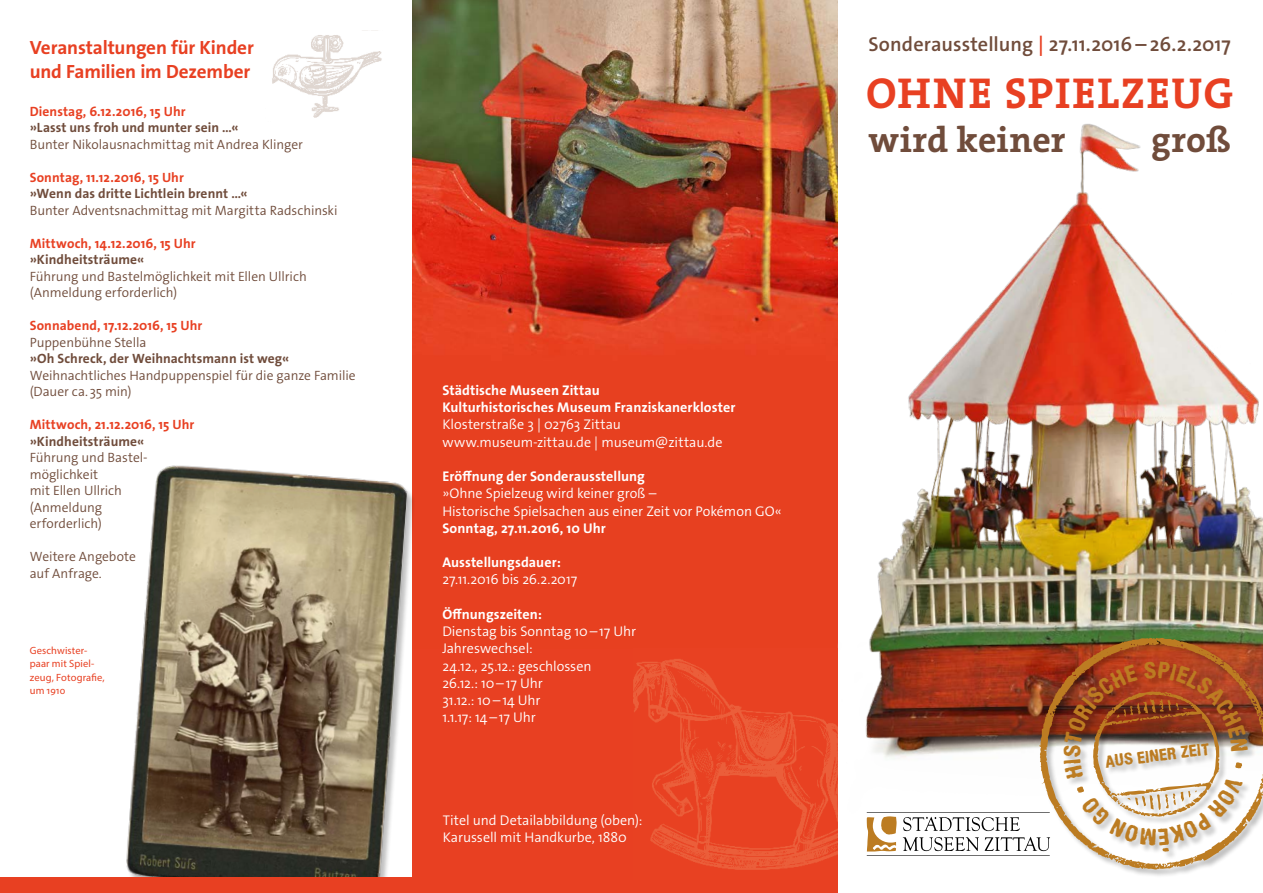
<style>
.page{position:relative;width:1263px;height:893px;background:#fff}
.page>*{position:absolute;margin:0;border:0;box-sizing:border-box;transform-origin:0 0}
.t1{font:43.5px "The Serif HP7 Bld";letter-spacing:.04em;color:#e84022}
.t2{font:36px "The Serif HP7 Bld";color:#704c3b}
.t3{font:20.25px "The Sans HP6 Se Bld";color:#704c3b}
.t4{font:19.2px/24px "The Sans HP7 Bld";letter-spacing:-.01em;color:#e84022}
.t5{font:15.15px "Army Chalk";color:#bc7c22}
.t6{font:14.1px/17.2px "The Sans HP4 Se Lig";letter-spacing:-.005em;color:#fff}
.t7{font:14.1px/17.2px "The Sans HP7 Bld";letter-spacing:.005em;color:#fff}
.t8{font:13.5px/16.5px "The Sans HP4 Se Lig";letter-spacing:-.005em;color:#704c3b}
.t9{font:13.5px "The Sans HP7 Bld";letter-spacing:.005em;color:#704c3b}
.t10{font:13.5px "The Sans HP7 Bld";letter-spacing:.005em;color:#e84022}
.t11{font:10.5px/13.5px "Myriad Pro";letter-spacing:.01em;color:#e84022}
.s1{color:#e84022}
</style>
<div class="page">
<div style="left:412px;top:594px;width:426px;height:299px;background:#e84022"></div>
<img style="left:412px;top:0;width:426px;height:594px">
<img style="left:828px;top:100px;width:435px;height:715px">
<svg style="left:867px;top:812px;width:172px;height:44px"></svg>
<div style="left:1039px;top:638px;width:224px;height:240px;background:#000;opacity:.25"></div>
<img style="left:1039px;top:637px;width:224px;height:233px">
<div style="left:1063px;top:661px;width:193px;height:126px;background:#000;opacity:.25"></div>
<div style="left:1083px;top:780px;width:168px;height:74px;background:#000;opacity:.25"></div>
<div style="left:1163px;top:848px;width:14px;height:12px;background:#000;opacity:.25"></div>
<img style="left:633px;top:648px;width:204px;height:222px">
<img style="left:272px;top:30px;width:110px;height:88px">
<img style="left:111px;top:452px;width:314px;height:426px">
<div style="left:0;top:878px;width:466px;height:15px;background:#e84022"></div>
<svg style="left:1063px;top:661px;width:185px;height:191px"></svg>
<h3 class="t4" style="left:30px;top:35px;width:226px">Veranstaltungen für Kinder und Familien im Dezember</h3>
<p class="t10" style="left:30px;top:103px;width:157px">Dienstag, 6.12.2016, 15 Uhr</p>
<p class="t9" style="left:30px;top:119px;width:210px">»Lasst uns froh und munter sein …«</p>
<p class="t8" style="left:30px;top:136px;width:275px">Bunter Nikolausnachmittag mit Andrea Klinger</p>
<p class="t10" style="left:30px;top:169px;width:156px">Sonntag, 11.12.2016, 15 Uhr</p>
<p class="t9" style="left:30px;top:185px;width:219px">»Wenn das dritte Lichtlein brennt …«</p>
<p class="t8" style="left:30px;top:202px;width:309px">Bunter Adventsnachmittag mit Margitta Radschinski</p>
<p class="t10" style="left:30px;top:234px;width:167px">Mittwoch, 14.12.2016, 15 Uhr</p>
<p class="t9" style="left:30px;top:251px;width:116px">»Kindheitsträume«</p>
<p class="t8" style="left:30px;top:268px;width:279px">Führung und Bastelmöglichkeit mit Ellen Ullrich (Anmeldung erforderlich)</p>
<p class="t10" style="left:30px;top:317px;width:174px">Sonnabend, 17.12.2016, 15 Uhr</p>
<p class="t8" style="left:30px;top:334px;width:118px">Puppenbühne Stella</p>
<p class="t9" style="left:30px;top:350px;width:261px">»Oh Schreck, der Weihnachtsmann ist weg«</p>
<p class="t8" style="left:30px;top:367px;width:327px">Weihnachtliches Handpuppenspiel für die ganze Familie (Dauer ca. 35 min)</p>
<p class="t10" style="left:30px;top:416px;width:166px">Mittwoch, 21.12.2016, 15 Uhr</p>
<p class="t9" style="left:30px;top:432px;width:116px">»Kindheitsträume«</p>
<p class="t8" style="left:30px;top:449px;width:119px">Führung und Bastel&shy;möglichkeit<br>mit Ellen Ullrich (Anmeldung erforderlich)</p>
<p class="t8" style="left:30px;top:548px;width:108px">Weitere Angebote auf Anfrage.</p>
<p class="t11" style="left:30px;top:643px;width:76px">Geschwister&shy;paar mit Spiel&shy;zeug, Fotografie, um 1910</p>
<h3 class="t3" style="left:868px;top:31px;width:364px">Sonderausstellung <span class="s1">|</span> 27.11.2016 – 26.2.2017</h3>
<h1 class="t1" style="left:866px;top:64px;width:369px">Ohne Spielzeug</h1>
<h2 class="t2" style="left:868px;top:116px;width:199px">wird keiner</h2>
<h2 class="t2" style="left:1151px;top:116px;width:81px">groß</h2>
<p class="t7" style="left:442px;top:382px;width:295px">Städtische Museen Zittau<br>Kulturhistorisches Museum Franziskanerkloster</p>
<p class="t6" style="left:442px;top:416px;width:282px">Klosterstraße 3 | 02763 Zittau www.museum-zittau.de | museum@zittau.de</p>
<p class="t7" style="left:442px;top:468px;width:204px">Eröffnung der Sonderausstellung</p>
<p class="t6" style="left:442px;top:485px;width:341px">»Ohne Spielzeug wird keiner groß –<br>Historische Spielsachen aus einer Zeit vor Pokémon GO«</p>
<p class="t7" style="left:442px;top:520px;width:165px">Sonntag, 27.11.2016, 10 Uhr</p>
<p class="t7" style="left:442px;top:554px;width:120px">Ausstellungsdauer:</p>
<p class="t6" style="left:442px;top:571px;width:136px">27.11.2016 bis 26.2.2017</p>
<p class="t7" style="left:442px;top:606px;width:101px">Öffnungszeiten:</p>
<p class="t6" style="left:442px;top:623px;width:195px">Dienstag bis Sonntag 10–17 Uhr<br>Jahreswechsel:<br>24.12., 25.12.: geschlossen<br>26.12.: 10–17 Uhr<br>31.12.: 10–14 Uhr<br>1.1.17: 14–17 Uhr</p>
<p class="t6" style="left:443px;top:811px;width:201px">Titel und Detailabbildung (oben):<br>Karussell mit Handkurbe, 1880</p>
<p class="t5" style="left:1104px;top:753px;width:107px;rotate:-7deg">aus einer Zeit</p>
</div>
